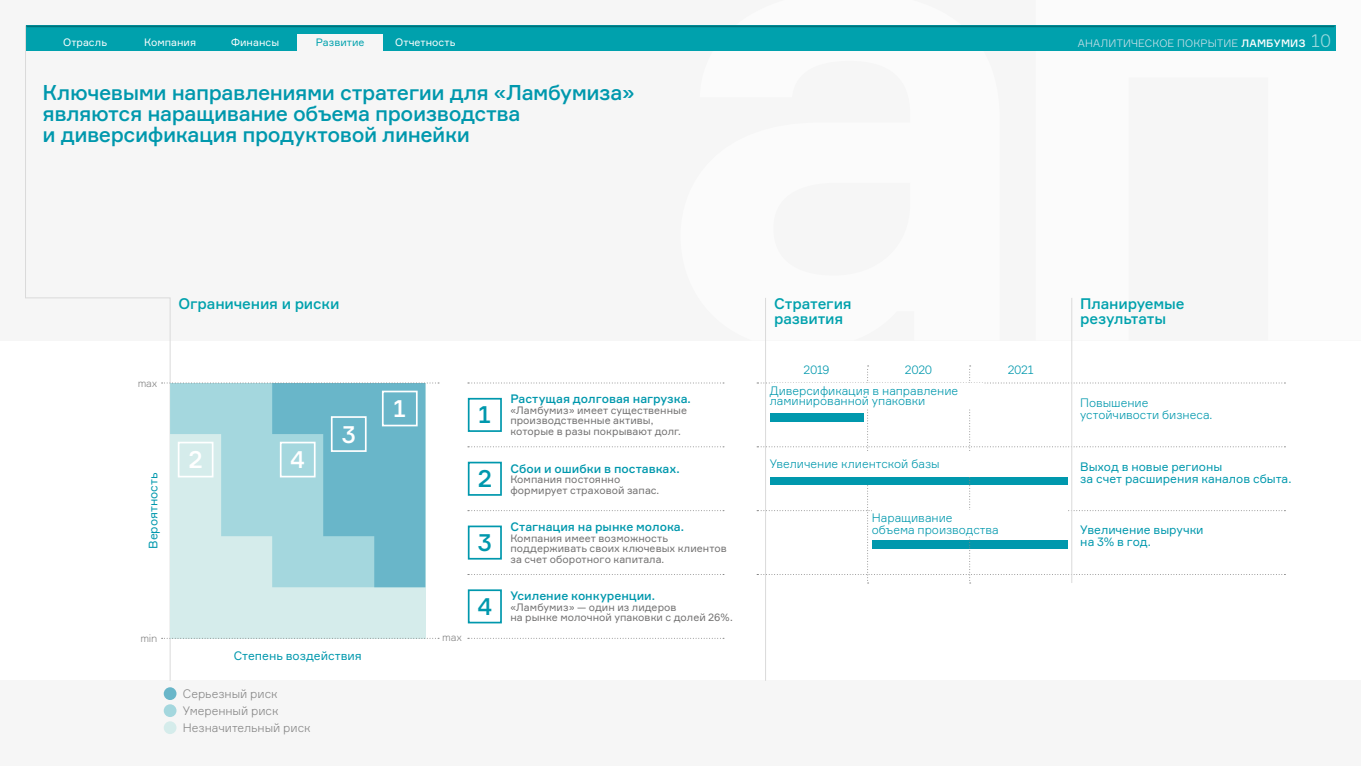
<style>
.page{position:relative;width:1361px;height:766px;background:#fff}
.page>*{position:absolute;margin:0;border:0;box-sizing:border-box;transform-origin:0 0}
.t1{font:500 24px "Formular";color:#fff}
.t2{font:500 24px "Formular";color:#0098ad}
.t3{font:500 21px/21px "Formular";letter-spacing:-.02em;color:#0098ad}
.t4{font:500 15px/15px "Formular";letter-spacing:-.015em;color:#00a1ad}
.t5{font:300 12px/12px "Formular";color:#0098ad}
.t6{font:12px/12px "Formular";color:#0098ad}
.t7{font:500 12px "Formular";color:#0098ad}
.t8{font:300 12px "Formular";letter-spacing:-.005em;color:#878787}
.t9{font:10.5px/10.5px "Formular";letter-spacing:.005em;color:#706f6f}
.t10{font:10.5px "Formular";letter-spacing:.005em;color:#fff}
.t11{font:300 10.5px "Formular";letter-spacing:.015em;color:#d4e3ec}
.t12{font:300 10.5px "Formular";letter-spacing:-.02em;color:#878787}
.t13{font:10.5px "Formular";letter-spacing:.005em;color:#00a1ad}
.s1{font-weight:500;color:#fff}
.s2{font-size:18px;color:#fff}
</style>
<div class="page">
<div style="left:0;top:0;width:1361px;height:340px;background:#f6f6f6"></div>
<div style="left:0;top:680px;width:1361px;height:85px;background:#f6f6f6"></div>
<div style="left:26px;top:26px;width:1309px;height:25px;background:#00a1ad"></div>
<svg style="left:171px;top:26px;width:1164px;height:1px"></svg>
<div style="left:298px;top:34px;width:85px;height:21px;background:#f6f6f6"></div>
<svg style="left:25px;top:25px;width:146px;height:656px"></svg>
<div style="left:170px;top:383px;width:255px;height:255px;background:#d5eceb"></div>
<div style="left:468px;top:398px;width:34px;height:34px;border:2px solid #0098ad"></div>
<div style="left:468px;top:461px;width:34px;height:34px;border:2px solid #0098ad"></div>
<div style="left:468px;top:525px;width:34px;height:34px;border:2px solid #0098ad"></div>
<div style="left:468px;top:589px;width:34px;height:34px;border:2px solid #0098ad"></div>
<div style="left:164px;top:687px;width:12px;height:12px;background:#69b6c9;border-radius:50%"></div>
<div style="left:164px;top:704px;width:12px;height:12px;background:#a4d7de;border-radius:50%"></div>
<div style="left:164px;top:721px;width:12px;height:12px;background:#d5eceb;border-radius:50%"></div>
<hr style="left:765px;top:298px;width:1px;height:382px;background:#dadada">
<svg style="left:162px;top:382px;width:277px;height:205px"></svg>
<svg style="left:468px;top:574px;width:256px;height:1px"></svg>
<svg style="left:468px;top:510px;width:256px;height:1px"></svg>
<svg style="left:468px;top:446px;width:256px;height:1px"></svg>
<svg style="left:468px;top:382px;width:256px;height:1px"></svg>
<svg style="left:757px;top:365px;width:528px;height:218px"></svg>
<div style="left:872px;top:510px;width:195px;height:26px;background:#fff"></div>
<div style="left:770px;top:383px;width:212px;height:25px;background:#fff"></div>
<div style="left:770px;top:451px;width:297px;height:25px;background:#fff"></div>
<hr style="left:1071px;top:298px;width:1px;height:285px;background:#dadada">
<div style="left:1080px;top:523px;width:213px;height:26px;background:#fff"></div>
<div style="left:1080px;top:395px;width:213px;height:26px;background:#fff"></div>
<div style="left:1080px;top:459px;width:213px;height:26px;background:#fff"></div>
<p class="t10" style="left:63px;top:36px;width:46px">Отрасль</p>
<p class="t10" style="left:144px;top:36px;width:53px">Компания</p>
<p class="t10" style="left:231px;top:36px;width:50px">Финансы</p>
<p class="t13" style="left:316px;top:36px;width:50px">Развитие</p>
<p class="t10" style="left:395px;top:36px;width:62px">Отчетность</p>
<p class="t11" style="left:1078px;top:37px;width:255px">АНАЛИТИЧЕСКОЕ ПОКРЫТИЕ <span class="s1">ЛАМБУМИЗ</span> <span class="s2">10</span></p>
<p class="t3" style="left:43px;top:82px;width:594px">Ключевыми направлениями стратегии для «Ламбумиза» являются наращивание объема производства<br>и диверсификация продуктовой линейки</p>
<p class="t4" style="left:179px;top:295px;width:162px">Ограничения и риски</p>
<p class="t4" style="left:774px;top:295px;width:79px">Стратегия развития</p>
<p class="t4" style="left:1080px;top:295px;width:106px">Планируемые результаты</p>
<p class="t5" style="left:803px;top:364px;width:27px">2019</p>
<p class="t5" style="left:905px;top:364px;width:29px">2020</p>
<p class="t5" style="left:1007px;top:364px;width:28px">2021</p>
<p class="t12" style="left:138px;top:376px;width:21px">max</p>
<p class="t1" style="left:342px;top:419px;width:16px">3</p>
<p class="t1" style="left:393px;top:393px;width:14px">1</p>
<p class="t2" style="left:479px;top:400px;width:14px">1</p>
<p class="t7" style="left:510px;top:391px;width:182px">Растущая долговая нагрузка.</p>
<p class="t9" style="left:510px;top:404px;width:178px">«Ламбумиз» имеет существенные производственные активы, которые в разы покрывают долг.</p>
<p class="t5" style="left:770px;top:385px;width:190px;line-height:10.5px">Диверсификация в направление ламинированной упаковки</p>
<p class="t5" style="left:1080px;top:396px;width:134px">Повышение устойчивости бизнеса.</p>
<p class="t6" style="left:147px;top:548px;width:78px;rotate:-90deg">Вероятность</p>
<p class="t1" style="left:188px;top:444px;width:16px">2</p>
<p class="t1" style="left:290px;top:444px;width:16px">4</p>
<p class="t2" style="left:478px;top:464px;width:16px">2</p>
<p class="t2" style="left:478px;top:527px;width:16px">3</p>
<p class="t7" style="left:510px;top:460px;width:171px">Сбои и ошибки в поставках.</p>
<p class="t9" style="left:510px;top:473px;width:111px">Компания постоянно</p>
<p class="t9" style="left:510px;top:484px;width:150px">формирует страховой запас.</p>
<p class="t7" style="left:510px;top:519px;width:175px">Стагнация на рынке молока.</p>
<p class="t9" style="left:510px;top:532px;width:218px">Компания имеет возможность поддерживать своих ключевых клиентов за счет оборотного капитала.</p>
<p class="t5" style="left:770px;top:457px;width:171px">Увеличение клиентской базы</p>
<p class="t5" style="left:872px;top:511px;width:128px">Наращивание<br>объема производства</p>
<p class="t6" style="left:1080px;top:460px;width:213px">Выход в новые регионы<br>за счет расширения каналов сбыта.</p>
<p class="t6" style="left:1080px;top:524px;width:125px">Увеличение выручки на 3% в год.</p>
<p class="t2" style="left:477px;top:591px;width:16px">4</p>
<p class="t7" style="left:510px;top:588px;width:146px">Усиление конкуренции.</p>
<p class="t9" style="left:510px;top:601px;width:168px">«Ламбумиз» — один из лидеров</p>
<p class="t9" style="left:510px;top:612px;width:224px">на рынке молочной упаковки с долей 26%.</p>
<p class="t12" style="left:140px;top:631px;width:18px">min</p>
<p class="t12" style="left:442px;top:630px;width:21px">max</p>
<p class="t6" style="left:234px;top:649px;width:130px">Степень воздействия</p>
<p class="t8" style="left:183px;top:686px;width:96px">Серьезный риск</p>
<p class="t8" style="left:183px;top:720px;width:129px">Незначительный риск</p>
<p class="t8" style="left:183px;top:703px;width:97px">Умеренный риск</p>
</div>
